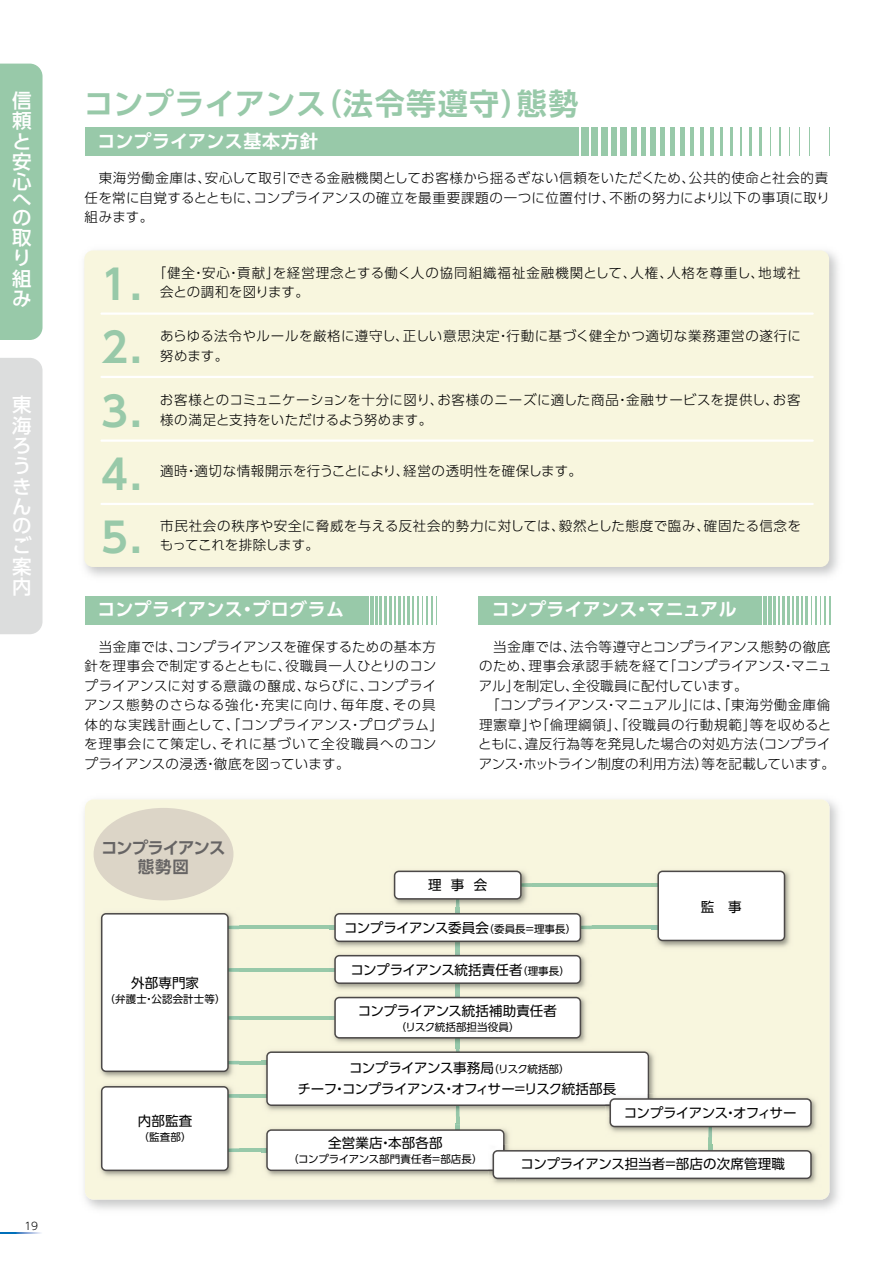
<style>
.page{position:relative;width:893px;height:1263px;background:#fff}
.page>*{position:absolute;margin:0;border:0;box-sizing:border-box;transform-origin:0 0}
.t1{font:40.65px/63.2px "UD Shin Go Pro De Bold 90 pv RKSJ H";color:#98c9a9;text-align:justify}
.t2{font:30px "UD Shin Go Pro De Bold 90 pv RKSJ H";letter-spacing:.025em;color:#98c9a9}
.t3{font:19.5px/20.2px "UD Shin Go Pro Medium 90 pv RKSJ V";color:#fff}
.t4{font:18px "UD Shin Go Pro De Bold 90 pv RKSJ H";letter-spacing:.015em;color:#fff}
.t5{font:16.5px/19.5px "UD Shin Go Pro De Bold 90 pv RKSJ H";letter-spacing:-.06em;color:#666464;text-align:center}
.t6{font:13.5px/19.5px "UD Shin Go Pro Light 90 pv RKSJ H";letter-spacing:.03em;color:#000}
.t7{font:13.5px/21px "UD Shin Go Pro Regular 90 pv RKSJ H";letter-spacing:-.025em;color:#000;text-align:center}
.t8{font:13.5px/19.5px "UD Shin Go Pro Light 90 pv RKSJ H";letter-spacing:.06em;color:#000}
.t9{font:13.5px "UD Shin Go Pro Regular 90 pv RKSJ H";letter-spacing:.01em;color:#000}
.t10{font:13.5px "UD Shin Go Pro Light 90 pv RKSJ H";letter-spacing:-.005em;color:#000}
.t11{font:13.5px "UD Shin Go Pro Light 90 pv RKSJ H";letter-spacing:.005em;color:#000}
.t12{font:10.5px "UD Shin Go Pro Regular 90 pv RKSJ H";letter-spacing:.01em;color:#000}
.t13{font:10.5px "UD Shin Go Pro Regular 90 pv RKSJ H";letter-spacing:-.015em;color:#000}
.t14{font:10.5px "UD Shin Go Pro Light 90 pv RKSJ H";color:#000}
.s1{font-size:10.5px}
</style>
<div class="page">
<svg style="left:0;top:1232px;width:41px;height:2px"></svg>
<div style="left:0;top:64px;width:43px;height:276px;background:#98c9a9"></div>
<div style="left:0;top:358px;width:43px;height:276px;background:#dcdddd"></div>
<img style="left:84px;top:799px;width:754px;height:410px">
<div style="left:85px;top:799px;width:744px;height:400px;background:#f8f6de;border-radius:9px"></div>
<div style="left:84px;top:250px;width:745px;height:317px;background:#f8f6de;border-radius:9px"></div>
<div style="left:85px;top:128px;width:744px;height:28px;background:#98c9a9"></div>
<div style="left:820px;top:128px;width:9px;height:28px;background:#fff"></div>
<div style="left:810px;top:128px;width:9px;height:28px;background:#fff"></div>
<div style="left:800px;top:128px;width:9px;height:28px;background:#fff"></div>
<div style="left:791px;top:128px;width:8px;height:28px;background:#fff"></div>
<div style="left:781px;top:128px;width:8px;height:28px;background:#fff"></div>
<div style="left:771px;top:128px;width:8px;height:28px;background:#fff"></div>
<div style="left:762px;top:128px;width:7px;height:28px;background:#fff"></div>
<div style="left:752px;top:128px;width:7px;height:28px;background:#fff"></div>
<div style="left:743px;top:128px;width:6px;height:28px;background:#fff"></div>
<div style="left:733px;top:128px;width:6px;height:28px;background:#fff"></div>
<div style="left:723px;top:128px;width:6px;height:28px;background:#fff"></div>
<div style="left:714px;top:128px;width:5px;height:28px;background:#fff"></div>
<div style="left:704px;top:128px;width:6px;height:28px;background:#fff"></div>
<div style="left:695px;top:128px;width:5px;height:28px;background:#fff"></div>
<div style="left:685px;top:128px;width:5px;height:28px;background:#fff"></div>
<div style="left:675px;top:128px;width:5px;height:28px;background:#fff"></div>
<hr style="left:666px;top:128px;width:4px;height:28px;background:#fff">
<hr style="left:656px;top:128px;width:4px;height:28px;background:#fff">
<hr style="left:646px;top:128px;width:4px;height:28px;background:#fff">
<hr style="left:637px;top:128px;width:3px;height:28px;background:#fff">
<hr style="left:627px;top:128px;width:3px;height:28px;background:#fff">
<hr style="left:618px;top:128px;width:2px;height:28px;background:#fff">
<hr style="left:608px;top:128px;width:2px;height:28px;background:#fff">
<hr style="left:598px;top:128px;width:2px;height:28px;background:#fff">
<hr style="left:589px;top:128px;width:2px;height:28px;background:#fff">
<hr style="left:579px;top:128px;width:2px;height:28px;background:#fff">
<div style="left:478px;top:596px;width:353px;height:28px;background:#98c9a9"></div>
<hr style="left:826px;top:596px;width:3px;height:28px;background:#fff">
<hr style="left:822px;top:596px;width:2px;height:28px;background:#fff">
<hr style="left:817px;top:596px;width:2px;height:28px;background:#fff">
<hr style="left:812px;top:596px;width:3px;height:28px;background:#fff">
<hr style="left:808px;top:596px;width:2px;height:28px;background:#fff">
<hr style="left:803px;top:596px;width:2px;height:28px;background:#fff">
<hr style="left:799px;top:596px;width:2px;height:28px;background:#fff">
<hr style="left:794px;top:596px;width:2px;height:28px;background:#fff">
<svg style="left:790px;top:596px;width:1px;height:28px"></svg>
<hr style="left:785px;top:596px;width:2px;height:28px;background:#fff">
<svg style="left:762px;top:596px;width:20px;height:28px"></svg>
<div style="left:85px;top:596px;width:352px;height:28px;background:#98c9a9"></div>
<hr style="left:433px;top:596px;width:3px;height:28px;background:#fff">
<hr style="left:428px;top:596px;width:3px;height:28px;background:#fff">
<hr style="left:424px;top:596px;width:2px;height:28px;background:#fff">
<hr style="left:419px;top:596px;width:2px;height:28px;background:#fff">
<hr style="left:415px;top:596px;width:2px;height:28px;background:#fff">
<hr style="left:410px;top:596px;width:2px;height:28px;background:#fff">
<svg style="left:406px;top:596px;width:1px;height:28px"></svg>
<hr style="left:401px;top:596px;width:2px;height:28px;background:#fff">
<hr style="left:396px;top:596px;width:2px;height:28px;background:#fff">
<svg style="left:392px;top:596px;width:1px;height:28px"></svg>
<hr style="left:387px;top:596px;width:2px;height:28px;background:#fff">
<svg style="left:369px;top:596px;width:15px;height:28px"></svg>
<hr style="left:100px;top:312px;width:714px;height:3px;background:#fff">
<hr style="left:100px;top:376px;width:714px;height:2px;background:#fff">
<hr style="left:100px;top:439px;width:714px;height:3px;background:#fff">
<hr style="left:100px;top:503px;width:714px;height:2px;background:#fff">
<hr style="left:222px;top:926px;width:116px;height:3px;background:#98c9a9">
<hr style="left:509px;top:883px;width:156px;height:4px;background:#98c9a9">
<hr style="left:513px;top:926px;width:156px;height:3px;background:#98c9a9">
<hr style="left:222px;top:968px;width:116px;height:4px;background:#98c9a9">
<hr style="left:222px;top:1016px;width:116px;height:3px;background:#98c9a9">
<hr style="left:222px;top:1061px;width:121px;height:3px;background:#98c9a9">
<hr style="left:222px;top:1094px;width:121px;height:3px;background:#98c9a9">
<hr style="left:222px;top:1148px;width:121px;height:4px;background:#98c9a9">
<img style="left:100px;top:912px;width:139px;height:265px">
<img style="left:229px;top:926px;width:10px;height:3px">
<img style="left:229px;top:968px;width:10px;height:4px">
<img style="left:229px;top:1016px;width:10px;height:3px">
<img style="left:229px;top:1061px;width:10px;height:3px">
<div style="left:101px;top:913px;width:128px;height:159px;background:#fff"></div>
<img style="left:229px;top:1094px;width:10px;height:3px">
<img style="left:229px;top:1148px;width:10px;height:4px">
<svg style="left:101px;top:1086px;width:128px;height:85px;background:#f4f3f3"></svg>
<img style="left:657px;top:871px;width:133px;height:77px">
<svg style="left:652px;top:870px;width:133px;height:71px;background:#f3f3f2"></svg>
<img style="left:334px;top:913px;width:258px;height:133px">
<img style="left:581px;top:926px;width:11px;height:3px">
<svg style="left:329px;top:870px;width:252px;height:72px"></svg>
<img style="left:456px;top:985px;width:3px;height:61px">
<svg style="left:333px;top:950px;width:248px;height:35px;background:#e9e9e5"></svg>
<svg style="left:329px;top:992px;width:252px;height:46px;background:#f2f2ef"></svg>
<img style="left:493px;top:1150px;width:324px;height:34px">
<img style="left:492px;top:1179px;width:23px;height:2px">
<img style="left:812px;top:1099px;width:5px;height:32px">
<svg style="left:262px;top:1046px;width:550px;height:133px"></svg>
<div style="left:94px;top:808px;width:139px;height:92px;background:#dcd5c7;border-radius:50%"></div>
<h3 class="t3" style="left:12px;top:90px;width:21px;text-align:justify">信頼と安心</h3>
<h3 class="t3" style="left:12px;top:191px;width:20px;line-height:17.7px">への</h3>
<h3 class="t3" style="left:12px;top:227px;width:21px">取り組み</h3>
<h3 class="t3" style="left:12px;top:394px;width:21px">東海ろうきんのご案内</h3>
<p class="t14" style="left:24px;top:1217px;width:15px">19</p>
<h2 class="t2" style="left:84px;top:79px;width:496px">コンプライアンス（法令等遵守）態勢</h2>
<h3 class="t4" style="left:97px;top:126px;width:222px">コンプライアンス基本方針</h3>
<p class="t6" style="left:85px;top:168px;width:747px">　東海労働金庫は、安心して取引できる金融機関としてお客様から揺るぎない信頼をいただくため、公共的使命と社会的責任を常に自覚するとともに、コンプライアンスの確立を最重要課題の一つに位置付け、不断の努力により以下の事項に取り組みます。</p>
<h1 class="t1" style="left:101px;top:252px;width:42px">1.<br>2.<br>3.<br>4.<br>5.</h1>
<p class="t8" style="left:160px;top:263px;width:642px;text-indent:-7px">「健全・安心・貢献」を経営理念とする働く人の協同組織福祉金融機関として、人権、人格を尊重し、地域社会との調和を図ります。</p>
<p class="t6" style="left:160px;top:326px;width:642px">あらゆる法令やルールを厳格に遵守し、正しい意思決定・行動に基づく健全かつ適切な業務運営の遂行に努めます。</p>
<p class="t6" style="left:160px;top:390px;width:642px">お客様とのコミュニケーションを十分に図り、お客様のニーズに適した商品・金融サービスを提供し、お客様の満足と支持をいただけるよう努めます。</p>
<p class="t6" style="left:160px;top:460px;width:423px">適時・適切な情報開示を行うことにより、経営の透明性を確保します。</p>
<p class="t6" style="left:160px;top:515px;width:643px">市民社会の秩序や安全に脅威を与える反社会的勢力に対しては、毅然とした態度で臨み、確固たる信念をもってこれを排除します。</p>
<h3 class="t4" style="left:97px;top:595px;width:248px">コンプライアンス・プログラム</h3>
<p class="t6" style="left:84px;top:637px;width:361px">　当金庫では、コンプライアンスを確保するための基本方針を理事会で制定するとともに、役職員一人ひとりのコンプライアンスに対する意識の醸成、ならびに、コンプライアンス態勢のさらなる強化・充実に向け、毎年度、その具体的な実践計画として、「コンプライアンス・プログラム」を理事会にて策定し、それに基づいて全役職員へのコンプライアンスの浸透・徹底を図っています。</p>
<p class="t5" style="left:101px;top:837px;width:126px">コンプライアンス態勢図</p>
<h3 class="t4" style="left:492px;top:595px;width:246px">コンプライアンス・マニュアル</h3>
<p class="t6" style="left:479px;top:637px;width:353px">　当金庫では、法令等遵守とコンプライアンス態勢の徹底</p>
<p class="t6" style="left:479px;top:656px;width:354px">のため、理事会承認手続を経て「コンプライアンス・マニュ</p>
<p class="t11" style="left:479px;top:675px;width:270px">アル」を制定し、全役職員に配付しています。</p>
<p class="t6" style="left:486px;top:695px;width:346px">「コンプライアンス・マニュアル」には、「東海労働金庫倫</p>
<p class="t8" style="left:479px;top:715px;width:354px">理憲章」や「倫理綱領」、「役職員の行動規範」等を収めると</p>
<p class="t6" style="left:478px;top:734px;width:354px">ともに、違反行為等を発見した場合の対処方法（コンプライ</p>
<p class="t10" style="left:479px;top:753px;width:358px">アンス・ホットライン制度の利用方法）等を記載しています。</p>
<p class="t7" style="left:131px;top:972px;width:70px">外部専門家</p>
<p class="t12" style="left:105px;top:990px;width:122px">（弁護士・公認会計士等）</p>
<p class="t7" style="left:138px;top:1110px;width:56px">内部監査</p>
<p class="t12" style="left:139px;top:1129px;width:54px">（監査部）</p>
<p class="t7" style="left:428px;top:874px;width:61px">理 事 会</p>
<p class="t7" style="left:344px;top:917px;width:234px">コンプライアンス委員会<span class="s1">（委員長=理事長）</span></p>
<p class="t7" style="left:350px;top:959px;width:221px">コンプライアンス統括責任者<span class="s1">（理事長）</span></p>
<p class="t7" style="left:358px;top:1000px;width:201px">コンプライアンス統括補助責任者</p>
<p class="t12" style="left:396px;top:1018px;width:125px">（リスク統括部担当役員）</p>
<p class="t7" style="left:701px;top:896px;width:42px">監　事</p>
<p class="t7" style="left:297px;top:1057px;width:320px">コンプライアンス事務局<span class="s1">（リスク統括部）<br></span>チーフ・コンプライアンス・オフィサー=リスク統括部長</p>
<p class="t7" style="left:624px;top:1102px;width:174px">コンプライアンス・オフィサー</p>
<p class="t9" style="left:328px;top:1132px;width:116px">全営業店・本部各部</p>
<p class="t13" style="left:288px;top:1151px;width:196px">（コンプライアンス部門責任者=部店長）</p>
<p class="t9" style="left:521px;top:1153px;width:266px">コンプライアンス担当者=部店の次席管理職</p>
</div>
